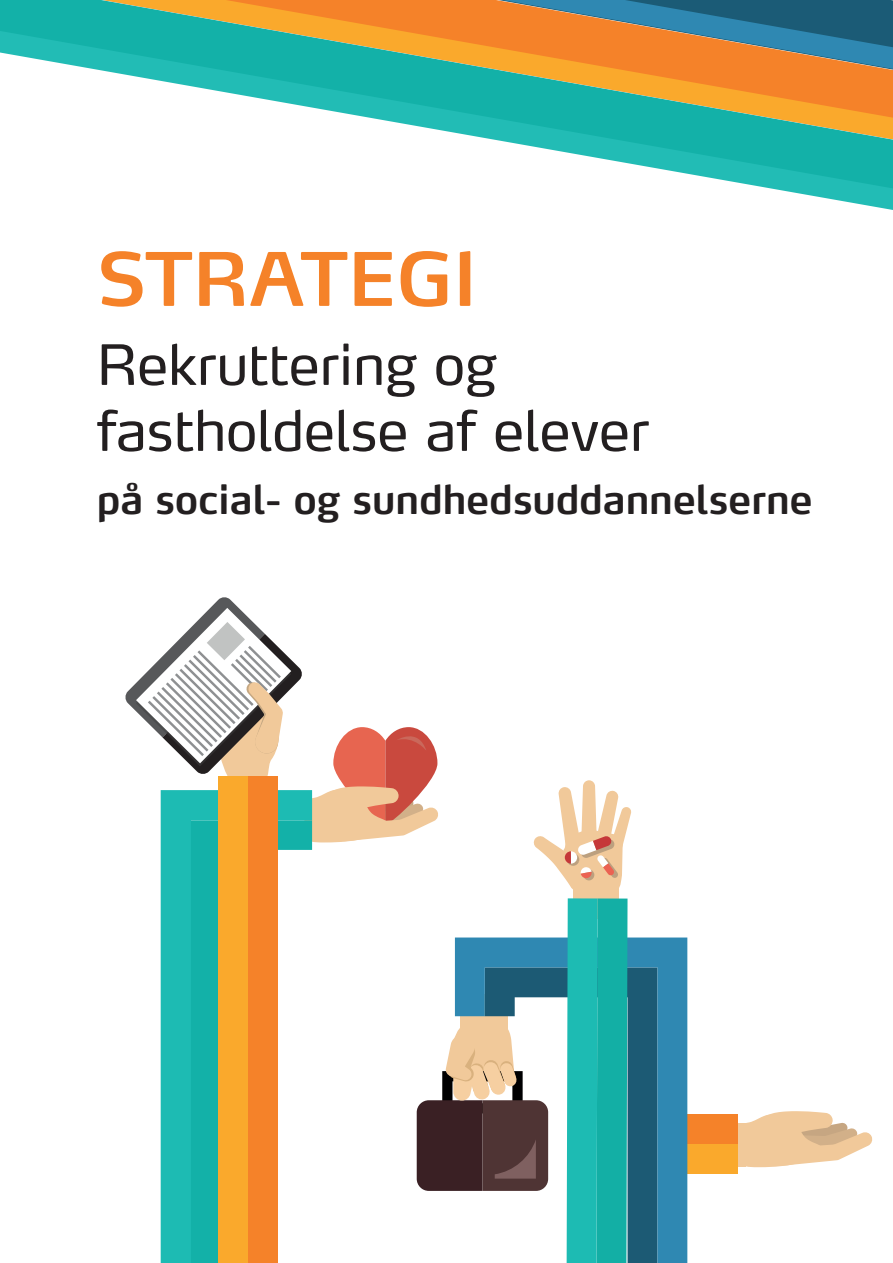
<style>
.page{position:relative;width:893px;height:1263px;background:#fff}
.page>*{position:absolute;margin:0;border:0;box-sizing:border-box;transform-origin:0 0}
.t1{font:600 72.9px "Max LF";color:#f58229}
.t2{font:54.9px/66px "Max LF";color:#231f20}
.t3{font:600 39.45px "Max LF";color:#231f20}
</style>
<div class="page">
<svg style="left:738px;top:1111px;width:135px;height:56px"></svg>
<div style="left:686px;top:1114px;width:52px;height:30px;background:#f58229"></div>
<div style="left:686px;top:1144px;width:52px;height:30px;background:#faa92c"></div>
<svg style="left:632px;top:937px;width:55px;height:326px;background:#287598"></svg>
<svg style="left:125px;top:597px;width:507px;height:666px"></svg>
<div style="left:218px;top:776px;width:30px;height:487px;background:#faa92c"></div>
<div style="left:248px;top:776px;width:30px;height:487px;background:#f58229"></div>
<svg style="left:103px;top:0;width:790px;height:31px;background:#8b855f"></svg>
<svg style="left:0;top:31px;width:893px;height:179px"></svg>
<p class="t1" style="left:97px;top:233px;width:382px">STRATEGI</p>
<p class="t2" style="left:97px;top:331px;width:554px">Rekruttering og fastholdelse af elever</p>
<p class="t3" style="left:97px;top:475px;width:717px">på social- og sundhedsuddannelserne</p>
</div>
